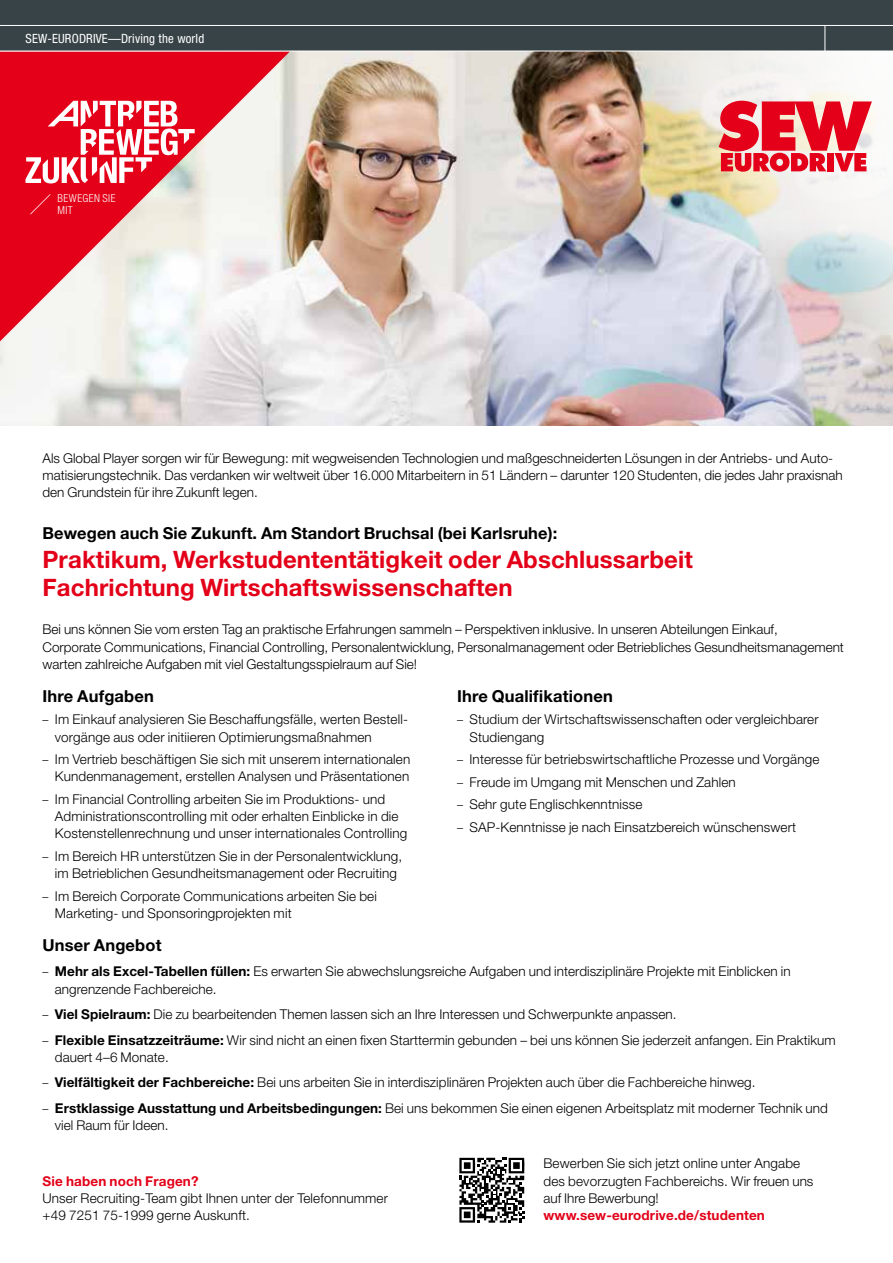
<style>
.page{position:relative;width:893px;height:1263px;background:#fff}
.page>*{position:absolute;margin:0;border:0;box-sizing:border-box;transform-origin:0 0}
.t1{font:700 24px/28.5px "Helvetica Neue LT Pro";letter-spacing:.005em;color:#e30018}
.t2{font:700 16.5px "Helvetica Neue LT Pro";letter-spacing:.005em;color:#000}
.t3{font:300 13.5px/17.2px "Helvetica Neue LT Pro";letter-spacing:.005em;color:#000}
.t4{font:700 13.5px "Helvetica Neue LT Pro";letter-spacing:.01em;color:#e30018}
.t5{font:condensed 12.75px "Helvetica Neue LT Pro";letter-spacing:.015em;color:#fff}
.t6{font:300 condensed 10.95px/11.9px "Helvetica Neue LT Pro";letter-spacing:.04em;color:#fff}
.s1{font-stretch:condensed;font-size:12px}
.s2{font-weight:700}
</style>
<div class="page">
<img style="left:0;top:52px;width:893px;height:373px">
<img style="left:621px;top:52px;width:272px;height:215px">
<div style="left:0;top:0;width:893px;height:51px;background:#384347"></div>
<svg style="left:0;top:52px;width:290px;height:302px"></svg>
<svg style="left:825px;top:26px;width:1px;height:25px"></svg>
<svg style="left:718px;top:101px;width:154px;height:71px;background:#e84f5b"></svg>
<svg style="left:26px;top:101px;width:169px;height:82px"></svg>
<svg style="left:30px;top:194px;width:21px;height:20px"></svg>
<hr style="left:0;top:25px;width:893px;height:1px;background:#fff">
<div style="left:457px;top:1157px;width:69px;height:68px;background:linear-gradient(to right,#fff,#fff)"></div>
<svg style="left:459px;top:1158px;width:65px;height:65px"></svg>
<p class="t5" style="left:26px;top:31px;width:180px">SEW-EURODRIVE—Driving the world</p>
<p class="t6" style="left:57px;top:192px;width:60px">BEWEGEN SIE<br>MIT</p>
<p class="t3" style="left:43px;top:449px;width:802px">Als Global Player sorgen wir für Bewegung: mit wegweisenden Technologien und maßgeschneiderten Lösungen in der Antriebs- und Auto&shy;matisierungstechnik. Das verdanken wir weltweit über 16.000 Mitarbeitern in 51 Ländern – darunter 120 Studenten, die jedes Jahr praxisnah den Grundstein für ihre Zukunft legen.</p>
<p class="t2" style="left:43px;top:523px;width:516px">Bewegen auch Sie Zukunft. Am Standort Bruchsal (bei Karlsruhe):</p>
<h1 class="t1" style="left:43px;top:544px;width:652px">Praktikum, Werkstudententätigkeit oder Abschlussarbeit<br>Fachrichtung Wirtschaftswissenschaften</h1>
<p class="t3" style="left:43px;top:620px;width:803px">Bei uns können Sie vom ersten Tag an praktische Erfahrungen sammeln – Perspektiven inklusive. In unseren Abteilungen Einkauf,<br>Corporate Communications, Financial Controlling, Personalentwicklung, Personalmanagement oder Betriebliches Gesundheitsmanagement warten zahlreiche Aufgaben mit viel Gestaltungsspielraum auf Sie!</p>
<p class="t2" style="left:43px;top:685px;width:113px">Ihre Aufgaben</p>
<p class="t3" style="left:55px;top:711px;width:355px;text-indent:-12px"><span class="s1">–</span> Im Einkauf analysieren Sie Beschaffungsfälle, werten Bestell&shy;vorgänge aus oder initiieren Optimierungsmaßnahmen</p>
<p class="t3" style="left:43px;top:750px;width:369px;text-align:right"><span class="s1">–</span> Im Vertrieb beschäftigen Sie sich mit unserem internationalen<br>Kundenmanagement, erstellen Analysen und Präsentationen</p>
<p class="t3" style="left:55px;top:790px;width:354px;text-indent:-12px"><span class="s1">–</span> Im Financial Controlling arbeiten Sie im Produktions- und<br>Administrationscontrolling mit oder erhalten Einblicke in die<br>Kostenstellenrechnung und unser internationales Controlling</p>
<p class="t3" style="left:43px;top:847px;width:361px;text-align:center"><span class="s1">–</span> Im Bereich HR unterstützen Sie in der Personalentwicklung, im Betrieblichen Gesundheitsmanagement oder Recruiting</p>
<p class="t3" style="left:55px;top:887px;width:323px;text-indent:-12px"><span class="s1">–</span> Im Bereich Corporate Communications arbeiten Sie bei<br>Marketing- und Sponsoringprojekten mit</p>
<p class="t2" style="left:457px;top:685px;width:157px">Ihre Qualifikationen</p>
<p class="t3" style="left:469px;top:711px;width:351px;text-indent:-12px"><span class="s1">–</span> Studium der Wirtschaftswissenschaften oder vergleichbarer<br>Studiengang</p>
<p class="t3" style="left:457px;top:750px;width:364px"><span class="s1">–</span> Interesse für betriebswirtschaftliche Prozesse und Vorgänge</p>
<p class="t3" style="left:457px;top:773px;width:280px"><span class="s1">–</span> Freude im Umgang mit Menschen und Zahlen</p>
<p class="t3" style="left:457px;top:795px;width:187px"><span class="s1">–</span> Sehr gute Englischkenntnisse</p>
<p class="t3" style="left:457px;top:818px;width:340px"><span class="s1">–</span> SAP-Kenntnisse je nach Einsatzbereich wünschenswert</p>
<p class="t2" style="left:43px;top:934px;width:121px">Unser Angebot</p>
<p class="t3" style="left:55px;top:963px;width:737px;text-indent:-12px"><span class="s1">–</span> <span class="s2">Mehr als Excel-Tabellen füllen:</span> Es erwarten Sie abwechslungsreiche Aufgaben und interdisziplinäre Projekte mit Einblicken in angrenzende Fachbereiche.</p>
<p class="t3" style="left:43px;top:1005px;width:636px"><span class="s1">–</span> <span class="s2">Viel Spielraum:</span> Die zu bearbeitenden Themen lassen sich an Ihre Interessen und Schwerpunkte anpassen.</p>
<p class="t3" style="left:55px;top:1031px;width:782px;text-indent:-12px"><span class="s1">–</span> <span class="s2">Flexible Einsatzzeiträume:</span> Wir sind nicht an einen fixen Starttermin gebunden – bei uns können Sie jederzeit anfangen. Ein Praktikum dauert 4–6 Monate.</p>
<p class="t3" style="left:43px;top:1074px;width:714px"><span class="s1">–</span> <span class="s2">Vielfältigkeit der Fachbereiche:</span> Bei uns arbeiten Sie in interdisziplinären Projekten auch über die Fachbereiche hinweg.</p>
<p class="t3" style="left:55px;top:1099px;width:775px;text-indent:-12px"><span class="s1">–</span> <span class="s2">Erstklassige Ausstattung und Arbeitsbedingungen:</span> Bei uns bekommen Sie einen eigenen Arbeitsplatz mit moderner Technik und viel Raum für Ideen.</p>
<p class="t4" style="left:43px;top:1172px;width:158px">Sie haben noch Fragen?</p>
<p class="t3" style="left:43px;top:1189px;width:347px">Unser Recruiting-Team gibt Ihnen unter der Telefonnummer +49 7251 75-1999 gerne Auskunft.</p>
<p class="t3" style="left:543px;top:1155px;width:271px">Bewerben Sie sich jetzt online unter Angabe des bevorzugten Fachbereichs. Wir freuen uns auf Ihre Bewerbung!</p>
<p class="t4" style="left:543px;top:1207px;width:223px">www.sew-eurodrive.de/studenten</p>
</div>
